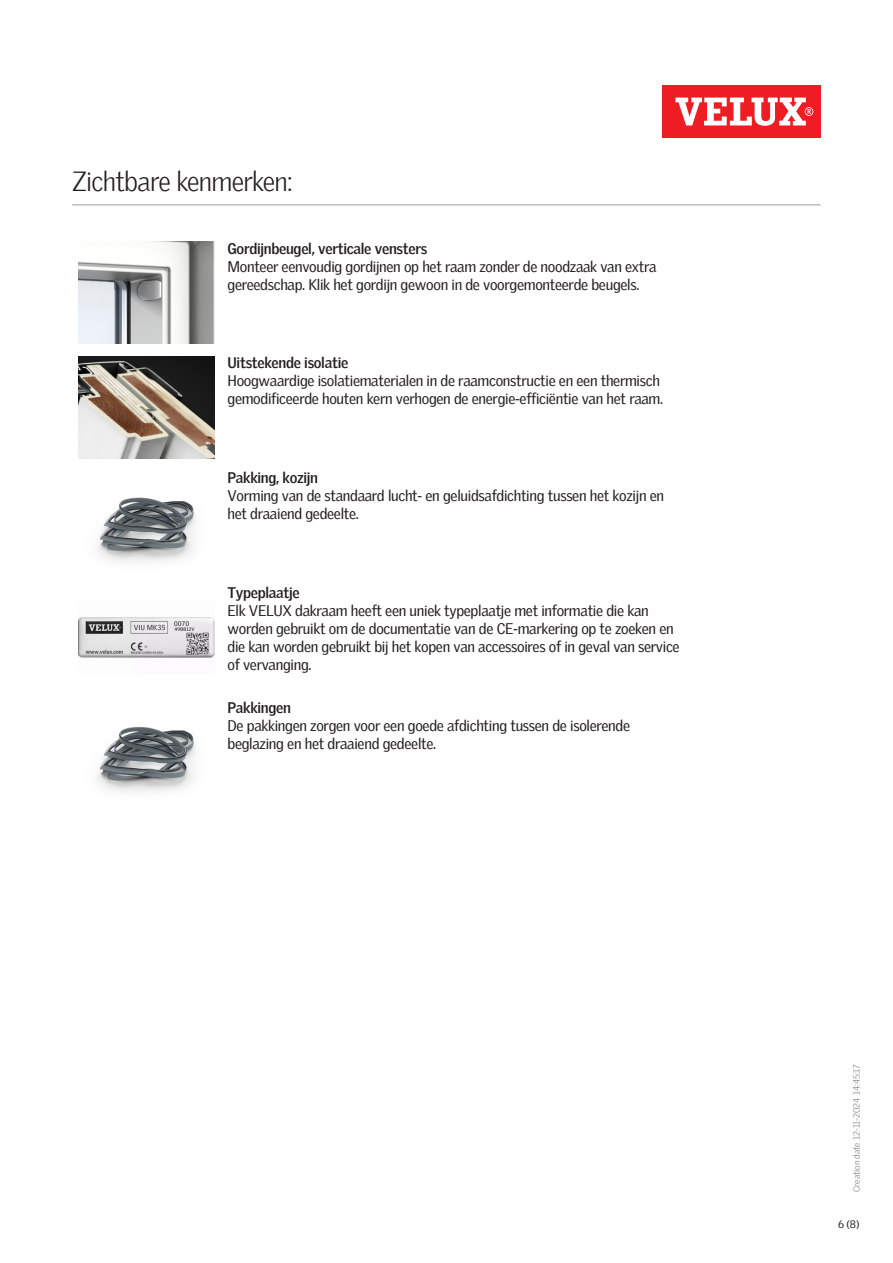
<style>
.page{position:relative;width:893px;height:1263px;background:#fff}
.page>*{position:absolute;margin:0;border:0;box-sizing:border-box;transform-origin:0 0}
.Headline_With_Line_B{font:300 27px "Velux Gothic";letter-spacing:-.025em;color:#231f20}
.Body_Heading{font:15px/18px "Velux Gothic";letter-spacing:-.02em;color:#231f20}
.t1{font:10.5px "Velux Gothic";color:#231f20}
.t2{font:300 9px "Velux Gothic";color:#7c7e81}
.s1{font-weight:700}
</style>
<div class="page">
<div style="left:662px;top:85px;width:159px;height:53px;background:#ee1d23"></div>
<svg style="left:675px;top:98px;width:138px;height:28px"></svg>
<hr style="left:72px;top:204px;width:749px;height:2px;background:#bcbdbb">
<img style="left:79px;top:242px;width:136px;height:102px">
<img style="left:79px;top:356px;width:136px;height:102px">
<img style="left:97px;top:497px;width:99px;height:65px">
<img style="left:79px;top:617px;width:136px;height:41px">
<img style="left:97px;top:726px;width:99px;height:66px">
<p class="Headline_With_Line_B" style="left:72px;top:161px;width:222px">Zichtbare kenmerken:</p>
<p class="Body_Heading" style="left:227px;top:238px;width:430px"><span class="s1">Gordijnbeugel, verticale vensters<br></span>Monteer eenvoudig gordijnen op het raam zonder de noodzaak van extra gereedschap. Klik het gordijn gewoon in de voorgemonteerde beugels.</p>
<p class="Body_Heading" style="left:227px;top:352px;width:437px"><span class="s1">Uitstekende isolatie<br></span>Hoogwaardige isolatiematerialen in de raamconstructie en een thermisch gemodificeerde houten kern verhogen de energie-efficiëntie van het raam.</p>
<p class="Body_Heading" style="left:227px;top:467px;width:438px"><span class="s1">Pakking, kozijn<br></span>Vorming van de standaard lucht- en geluidsafdichting tussen het kozijn en het draaiend gedeelte.</p>
<p class="Body_Heading" style="left:227px;top:582px;width:454px"><span class="s1">Typeplaatje<br></span>Elk VELUX dakraam heeft een uniek typeplaatje met informatie die kan worden gebruikt om de documentatie van de CE-markering op te zoeken en die kan worden gebruikt bij het kopen van accessoires of in geval van service of vervanging.</p>
<p class="Body_Heading" style="left:227px;top:697px;width:404px"><span class="s1">Pakkingen<br></span>De pakkingen zorgen voor een goede afdichting tussen de isolerende beglazing en het draaiend gedeelte.</p>
<p class="t2" style="left:850px;top:1192px;width:129px;rotate:-90deg">Creation date 12-11-2024 14:45:17</p>
<p class="t1" style="left:838px;top:1216px;width:23px">6 (8)</p>
</div>
